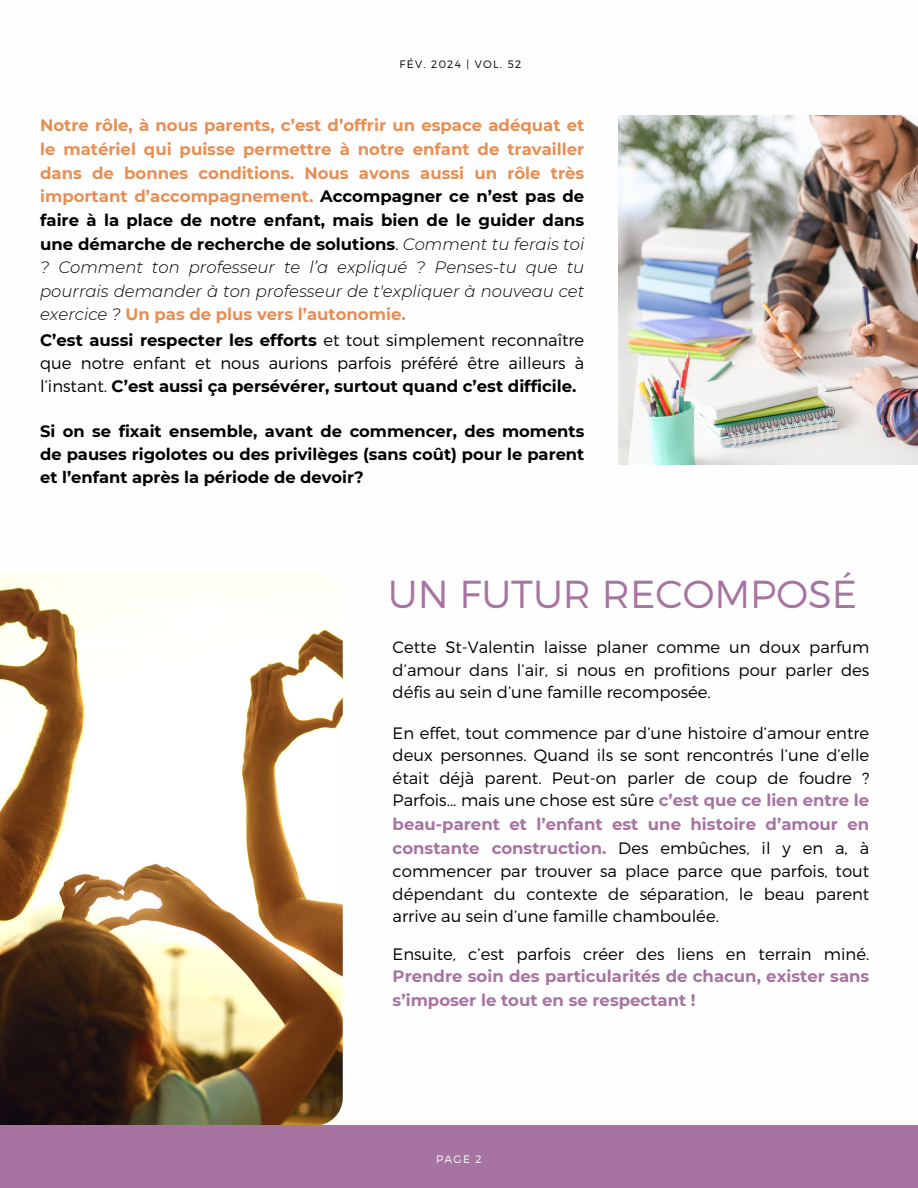
<style>
.page{position:relative;width:918px;height:1188px;background:#fff}
.page>*{position:absolute;margin:0;border:0;box-sizing:border-box;transform-origin:0 0}
.t1{font:300 39px "Montserrat";color:#a773a1}
.t2{font:300 16.5px/23px "Montserrat";color:#000;text-align:justify}
.t3{font:700 16.5px/23.7px "Montserrat";color:#e88e53;text-align:justify}
.t4{font:700 16.5px/23.1px "Montserrat";color:#a773a1;text-align:justify}
.t5{font:700 16.35px/23.4px "Montserrat";color:#000;text-align:justify}
.t6{font:300 10.8px "Montserrat";letter-spacing:.12em;color:#000}
.t7{font:300 10.8px "Montserrat";color:#fff}
.s1{color:#000}
.s2{font-weight:300;color:#000}
.s3{font-weight:300;font-style:italic;color:#000}
.s4{font-weight:700}
.s5{font-weight:700;color:#a773a1}
</style>
<div class="page">
<img style="left:0;top:573px;width:343px;height:553px">
<div style="left:0;top:1126px;width:918px;height:62px;background:#a773a1"></div>
<img style="left:618px;top:115px;width:300px;height:350px">
<h3 class="t6" style="left:399px;top:57px;width:123px">FÉV. 2024 | VOL. 52</h3>
<p class="t3" style="left:40px;top:114px;width:546px">Notre rôle, à nous parents, c’est d’offrir un espace adéquat et le matériel qui puisse permettre à notre enfant de travailler dans de bonnes conditions. Nous avons aussi un rôle très important d’accompagnement. <span class="s1">Accompagner ce n’est pas de faire à la place de notre enfant, mais bien de le guider dans une démarche de recherche de solutions</span><span class="s2">.</span> <span class="s3">Comment tu ferais toi ? Comment ton professeur te l’a expliqué ? Penses-tu que tu pourrais demander à ton professeur de t'expliquer à nouveau cet exercice ?</span> Un pas de plus vers l’autonomie.</p>
<h1 class="t2" style="left:40px;top:327px;width:546px"><span class="s4">C’est aussi respecter les efforts</span> et tout simplement reconnaître que notre enfant et nous aurions parfois préféré être ailleurs à l’instant. <span class="s4">C’est aussi ça persévérer, surtout quand c’est difficile.</span></h1>
<h2 class="t5" style="left:40px;top:419px;width:546px">Si on se fixait ensemble, avant de commencer, des moments de pauses rigolotes ou des privilèges (sans coût) pour le parent et l’enfant après la période de devoir?</h2>
<h3 class="t1" style="left:388px;top:569px;width:471px">UN FUTUR RECOMPOSÉ</h3>
<h3 class="t2" style="left:393px;top:635px;width:478px;line-height:22.5px">Cette St-Valentin laisse planer comme un doux parfum d’amour dans l’air, si nous en profitions pour parler des défis au sein d’une famille recomposée.</h3>
<h3 class="t2" style="left:393px;top:721px;width:478px">En effet, tout commence par d’une histoire d’amour entre deux personnes. Quand ils se sont rencontrés l’une d’elle était déjà parent. Peut-on parler de coup de foudre ?<br>Parfois... mais une chose est sûre <span class="s5">c’est que ce lien entre le beau-parent et l’enfant est une histoire d’amour en constante construction.</span> Des embûches, il y en a, à commencer par trouver sa place parce que parfois, tout dépendant du contexte de séparation, le beau parent arrive au sein d’une famille chamboulée.</h3>
<p class="t4" style="left:393px;top:942px;width:478px"><span class="s2">Ensuite, c’est parfois créer des liens en terrain miné.<br></span>Prendre soin des particularités de chacun, exister sans s’imposer le tout en se respectant !</p>
<h3 class="t7" style="left:436px;top:1152px;width:47px">PAGE 2</h3>
</div>
